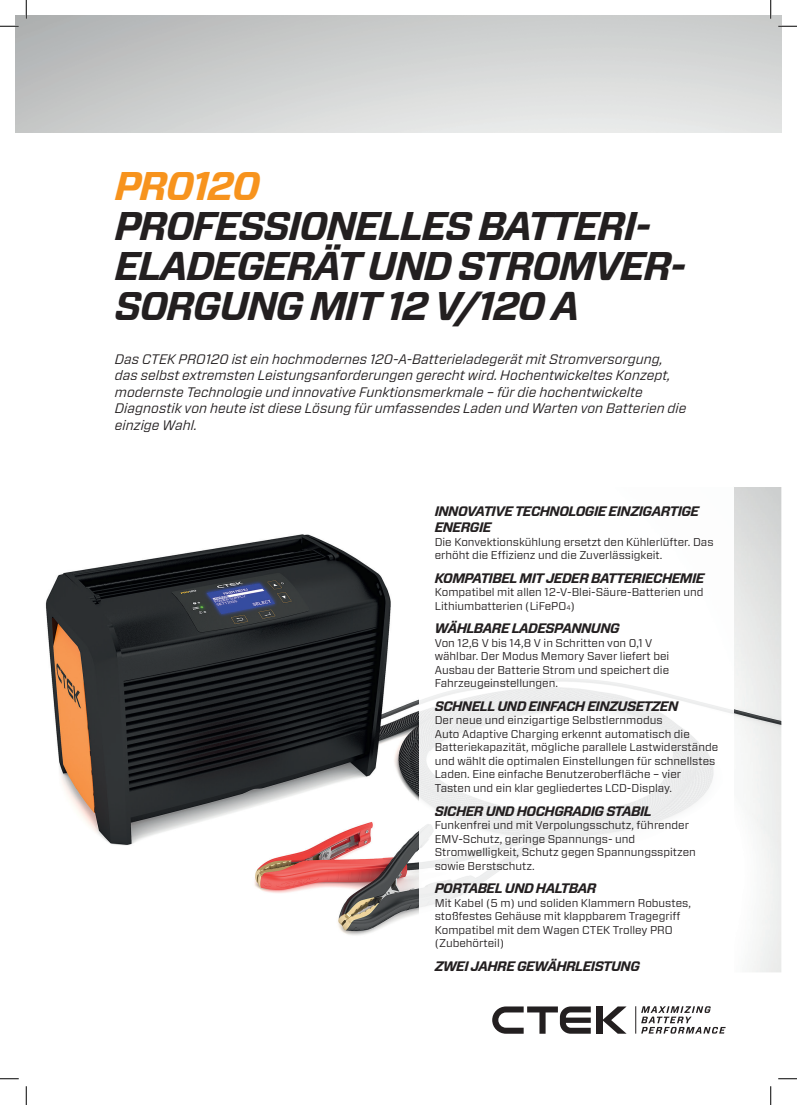
<style>
.page{position:relative;width:797px;height:1105px;background:#fff}
.page>*{position:absolute;margin:0;border:0;box-sizing:border-box;transform-origin:0 0}
.t1{font:italic 700 40px/40px "Forza";letter-spacing:-.04em;color:#231f20}
.t2{font:italic 700 40px "Forza";letter-spacing:-.04em;color:#f7931d}
.t3{font:italic 13.75px/16.5px "Forza";color:#231f20}
.t4{font:italic 700 13.75px/16.5px "Forza";letter-spacing:-.04em;color:#231f20}
.t5{font:11.25px/13.5px "Forza";color:#231f20}
.s1{font-size:6.5px}
</style>
<div class="page">
<img style="left:45px;top:487px;width:736px;height:485px">
<img style="left:420px;top:487px;width:313px;height:485px">
<div style="left:596px;top:1006px;width:6px;height:28px;background:#231f20"></div>
<svg style="left:602px;top:1006px;width:24px;height:28px"></svg>
<svg style="left:492px;top:1006px;width:98px;height:28px"></svg>
<svg style="left:635px;top:1006px;width:90px;height:28px"></svg>
<svg style="left:0;top:25px;width:19px;height:2px"></svg>
<svg style="left:778px;top:25px;width:19px;height:2px"></svg>
<svg style="left:0;top:1078px;width:19px;height:1px"></svg>
<svg style="left:778px;top:1078px;width:19px;height:1px"></svg>
<svg style="left:25px;top:0;width:2px;height:19px"></svg>
<svg style="left:25px;top:1086px;width:2px;height:19px"></svg>
<svg style="left:770px;top:0;width:1px;height:19px"></svg>
<svg style="left:770px;top:1086px;width:1px;height:19px"></svg>
<h1 class="t2" style="left:115px;top:159px;width:147px">PRO120</h1>
<h1 class="t1" style="left:115px;top:206px;width:572px">PROFESSIONELLES BATTERI-<br>ELADEGERÄT UND STROMVER-<br>SORGUNG MIT 12 V/120 A</h1>
<p class="t3" style="left:115px;top:350px;width:573px">Das CTEK PRO120 ist ein hochmodernes 120-A-Batterieladegerät mit Stromversorgung, das selbst extremsten Leistungsanforderungen gerecht wird. Hochentwickeltes Konzept, modernste Technologie und innovative Funktionsmerkmale – für die hochentwickelte Diagnostik von heute ist diese Lösung für umfassendes Laden und Warten von Batterien die einzige Wahl.</p>
<p class="t4" style="left:434px;top:503px;width:266px">INNOVATIVE TECHNOLOGIE EINZIGARTIGE<br>ENERGIE</p>
<p class="t5" style="left:434px;top:535px;width:280px">Die Konvektionskühlung ersetzt den Kühlerlüfter. Das erhöht die Effizienz und die Zuverlässigkeit.</p>
<p class="t4" style="left:434px;top:570px;width:271px">KOMPATIBEL MIT JEDER BATTERIECHEMIE</p>
<p class="t5" style="left:434px;top:585px;width:270px">Kompatibel mit allen 12-V-Blei-Säure-Batterien und<br>Lithiumbatterien (LiFePO<span class="s1">4</span>)</p>
<p class="t4" style="left:434px;top:620px;width:187px">WÄHLBARE LADESPANNUNG</p>
<p class="t5" style="left:434px;top:636px;width:236px">Von 12,6 V bis 14,8 V in Schritten von 0,1 V wählbar. Der Modus Memory Saver liefert bei Ausbau der Batterie Strom und speichert die Fahrzeugeinstellungen.</p>
<p class="t4" style="left:434px;top:698px;width:245px">SCHNELL UND EINFACH EINZUSETZEN</p>
<p class="t5" style="left:434px;top:714px;width:285px">Der neue und einzigartige Selbstlernmodus<br>Auto Adaptive Charging erkennt automatisch die Batteriekapazität, mögliche parallele Lastwiderstände und wählt die optimalen Einstellungen für schnellstes Laden. Eine einfache Benutzeroberfläche – vier Tasten und ein klar gegliedertes LCD-Display.</p>
<p class="t4" style="left:434px;top:802px;width:219px">SICHER UND HOCHGRADIG STABIL</p>
<p class="t5" style="left:434px;top:818px;width:263px">Funkenfrei und mit Verpolungsschutz, führender EMV-Schutz, geringe Spannungs- und Stromwelligkeit, Schutz gegen Spannungsspitzen sowie Berstschutz.</p>
<p class="t4" style="left:434px;top:880px;width:163px">PORTABEL UND HALTBAR</p>
<p class="t5" style="left:434px;top:896px;width:258px">Mit Kabel (5 m) und soliden Klammern Robustes, stoßfestes Gehäuse mit klappbarem Tragegriff Kompatibel mit dem Wagen CTEK Trolley PRO (Zubehörteil)</p>
<p class="t4" style="left:434px;top:958px;width:207px">ZWEI JAHRE GEWÄHRLEISTUNG</p>
</div>
